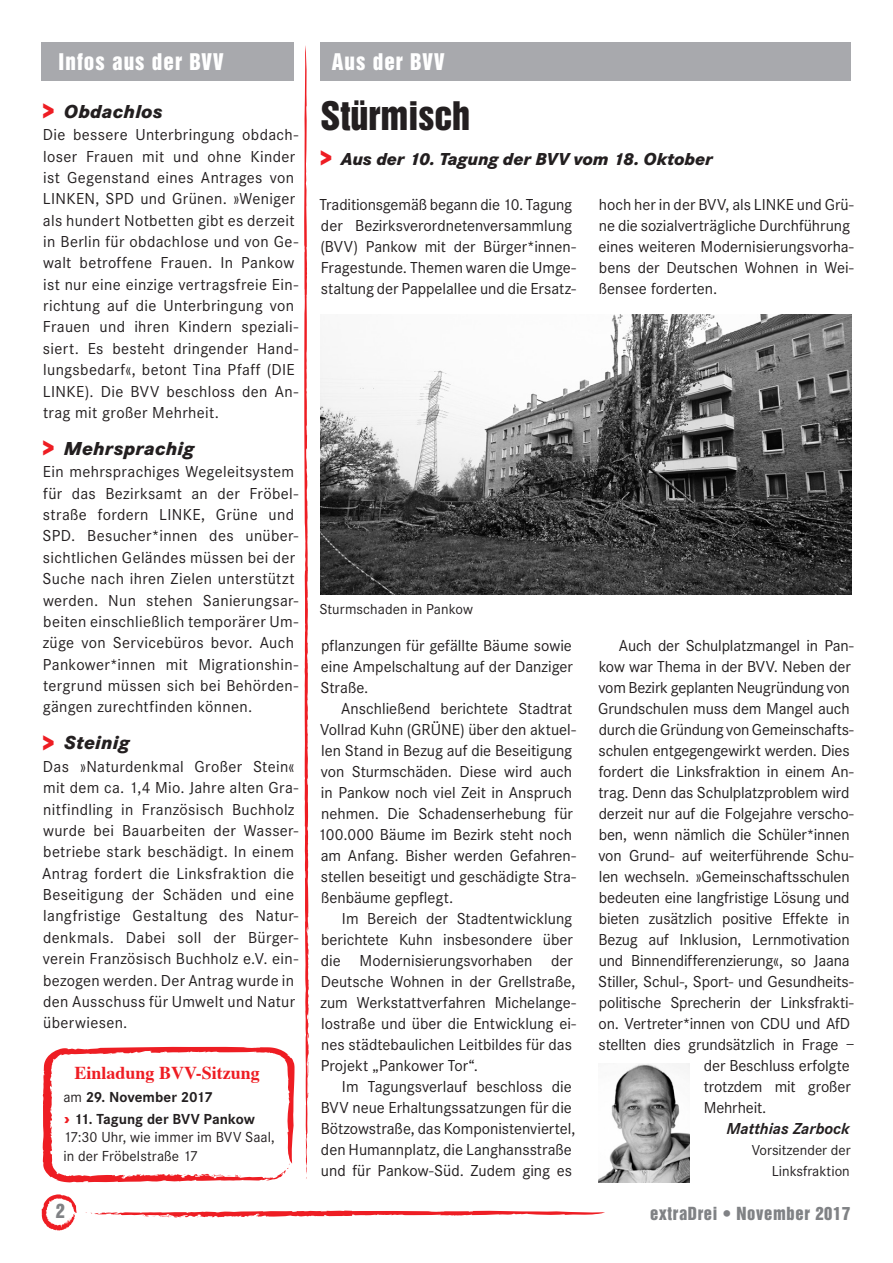
<style>
.page{position:relative;width:893px;height:1263px;background:#fff}
.page>*{position:absolute;margin:0;border:0;box-sizing:border-box;transform-origin:0 0}
.t1{font:36px "Helvetica Inserat LT Std";color:#231f20}
.t2{font:21px "Helvetica Inserat LT Std";letter-spacing:.05em;color:#fff}
.t3{font:italic 800 19.5px "Corporate S";letter-spacing:.015em;color:#231f20}
.t4{font:700 18.15px "Times";color:#ee1d23}
.t5{font:italic 800 18px "Corporate S";letter-spacing:-.005em;color:#231f20}
.t6{font:18px "Helvetica Inserat LT Std";color:#808285}
.t7{font:16.5px/21px "Corporate S";color:#231f20}
.t8{font:16.5px/21.3px "Corporate S";letter-spacing:.02em;color:#231f20}
.t9{font:16.5px "Helvetica Inserat LT Std";letter-spacing:.04em;color:#808285}
.t10{font:italic 700 16.5px "Corporate S";color:#231f20}
.t11{font:15.15px/18.6px "Corporate S";letter-spacing:.005em;color:#231f20}
.t12{font:700 15.15px/21.3px "Corporate S";color:#231f20}
.t13{font:15px/21px "Corporate S";color:#231f20;text-align:right}
.s1{font-style:normal;font-size:24px;color:#ee1d23}
.s2{font-weight:400}
.s3{font-family:"Helvetica Inserat LT Std";font-weight:400;font-size:21.15px;color:#ee1d23}
</style>
<div class="page">
<svg style="left:42px;top:1194px;width:35px;height:36px"></svg>
<svg style="left:85px;top:1210px;width:520px;height:8px"></svg>
<svg style="left:304px;top:45px;width:5px;height:1134px"></svg>
<img style="left:321px;top:314px;width:530px;height:281px">
<div style="left:42px;top:42px;width:252px;height:38px;background:#a8a9ad"></div>
<div style="left:320px;top:42px;width:530px;height:38px;background:#a8a9ad"></div>
<img style="left:598px;top:1063px;width:92px;height:119px">
<svg style="left:42px;top:1047px;width:252px;height:135px"></svg>
<p class="t2" style="left:59px;top:49px;width:167px">Infos aus der BVV</p>
<p class="t2" style="left:332px;top:49px;width:114px">Aus der BVV</p>
<p class="t3" style="left:42px;top:99px;width:122px"><span class="s1">&gt;</span> Obdachlos</p>
<p class="t8" style="left:43px;top:124px;width:257px">Die bessere Unterbringung obdach&shy;loser Frauen mit und ohne Kinder ist Gegenstand eines Antrages von LINKEN, SPD und Grünen. »Weniger als hundert Notbetten gibt es derzeit in Berlin für obdachlose und von Ge&shy;walt betroffene Frauen. In Pankow ist nur eine einzige vertragsfreie Ein&shy;richtung auf die Unterbringung von Frauen und ihren Kindern speziali&shy;siert. Es besteht dringender Hand&shy;lungsbedarf«, betont Tina Pfaff (DIE LINKE). Die BVV beschloss den An&shy;trag mit großer Mehrheit.</p>
<p class="t3" style="left:42px;top:437px;width:153px"><span class="s1">&gt;</span> Mehrsprachig</p>
<p class="t8" style="left:43px;top:461px;width:257px">Ein mehrsprachiges Wegeleitsystem für das Bezirksamt an der Fröbel&shy;straße fordern LINKE, Grüne und SPD. Besucher*innen des unüber&shy;sichtlichen Geländes müssen bei der Suche nach ihren Zielen unterstützt werden. Nun stehen Sanierungsar&shy;beiten einschließlich temporärer Um&shy;züge von Servicebüros bevor. Auch Pankower*innen mit Migrationshin&shy;tergrund müssen sich bei Behörden&shy;gängen zurechtfinden können.</p>
<p class="t3" style="left:42px;top:731px;width:89px"><span class="s1">&gt;</span> Steinig</p>
<p class="t8" style="left:42px;top:756px;width:258px">Das »Naturdenkmal Großer Stein« mit dem ca. 1,4 Mio. Jahre alten Gra&shy;nitfindling in Französisch Buchholz wurde bei Bauarbeiten der Wasser&shy;betriebe stark beschädigt. In einem Antrag fordert die Linksfraktion die Beseitigung der Schäden und eine langfristige Gestaltung des Natur&shy;denkmals. Dabei soll der Bürger&shy;verein Französisch Buchholz e.V. ein&shy;bezogen werden. Der Antrag wurde in den Ausschuss für Umwelt und Natur überwiesen.</p>
<p class="t4" style="left:74px;top:1056px;width:187px">Einladung BVV-Sitzung</p>
<p class="t12" style="left:63px;top:1087px;width:193px"><span class="s2">am</span> 29. November 2017<br><span class="s3">›</span> 11. Tagung der BVV Pankow</p>
<p class="t11" style="left:63px;top:1128px;width:213px">17:30 Uhr, wie immer im BVV Saal, in der Fröbelstraße 17</p>
<h1 class="t1" style="left:321px;top:95px;width:151px">Stürmisch</h1>
<p class="t5" style="left:320px;top:148px;width:394px"><span class="s1">&gt;</span> Aus der 10. Tagung der BVV vom 18. Oktober</p>
<p class="t7" style="left:320px;top:194px;width:258px">Traditionsgemäß begann die 10. Tagung der Bezirksverordnetenversammlung (BVV) Pankow mit der Bürger*innen-Fragestunde. Themen waren die Umge&shy;staltung der Pappelallee und die Ersatz-</p>
<p class="t7" style="left:599px;top:194px;width:257px">hoch her in der BVV, als LINKE und Grü&shy;ne die sozialverträgliche Durchführung eines weiteren Modernisierungsvorha&shy;bens der Deutschen Wohnen in Wei&shy;ßensee forderten.</p>
<p class="t13" style="left:319px;top:599px;width:155px">Sturmschaden in Pankow</p>
<p class="t7" style="left:320px;top:635px;width:254px;text-align:justify">pflanzungen für gefällte Bäume sowie eine Ampelschaltung auf der Danziger Straße.</p>
<p class="t7" style="left:318px;top:698px;width:260px;text-indent:23px">Anschließend berichtete Stadtrat Vollrad Kuhn (GRÜNE) über den aktuel&shy;len Stand in Bezug auf die Beseitigung von Sturmschäden. Diese wird auch in Pankow noch viel Zeit in Anspruch nehmen. Die Schadenserhebung für 100.000 Bäume im Bezirk steht noch am Anfang. Bisher werden Gefahren&shy;stellen beseitigt und geschädigte Stra&shy;ßenbäume gepflegt.</p>
<p class="t7" style="left:320px;top:908px;width:257px;text-indent:21px">Im Bereich der Stadtentwicklung berichtete Kuhn insbesondere über die Modernisierungsvorhaben der Deutsche Wohnen in der Grellstraße, zum Werkstattverfahren Michelange&shy;lostraße und über die Entwicklung ei&shy;nes städtebaulichen Leitbildes für das Projekt „Pankower Tor“.</p>
<p class="t7" style="left:321px;top:1076px;width:256px;text-indent:21px">Im Tagungsverlauf beschloss die BVV neue Erhaltungssatzungen für die Bötzowstraße, das Komponistenviertel, den Humannplatz, die Langhansstraße und für Pankow-Süd. Zudem ging es</p>
<p class="t7" style="left:619px;top:635px;width:236px">Auch der Schulplatzmangel in Pan-</p>
<p class="t7" style="left:599px;top:656px;width:254px">kow war Thema in der BVV. Neben der</p>
<p class="t7" style="left:598px;top:677px;width:253px">vom Bezirk geplanten Neugründung von</p>
<p class="t7" style="left:598px;top:698px;width:253px">Grundschulen muss dem Mangel auch</p>
<p class="t7" style="left:599px;top:719px;width:257px">durch die Gründung von Gemeinschafts-</p>
<p class="t7" style="left:599px;top:740px;width:253px">schulen entgegengewirkt werden. Dies</p>
<p class="t7" style="left:599px;top:761px;width:256px">fordert die Linksfraktion in einem An-</p>
<p class="t7" style="left:599px;top:782px;width:252px">trag. Denn das Schulplatzproblem wird</p>
<p class="t7" style="left:599px;top:803px;width:257px">derzeit nur auf die Folgejahre verscho-</p>
<p class="t7" style="left:599px;top:824px;width:252px">ben, wenn nämlich die Schüler*innen</p>
<p class="t7" style="left:598px;top:845px;width:257px">von Grund- auf weiterführende Schu-</p>
<p class="t7" style="left:599px;top:866px;width:252px">len wechseln. »Gemeinschaftsschulen</p>
<p class="t7" style="left:599px;top:887px;width:252px">bedeuten eine langfristige Lösung und</p>
<p class="t7" style="left:599px;top:908px;width:252px">bieten zusätzlich positive Effekte in</p>
<p class="t7" style="left:598px;top:929px;width:253px">Bezug auf Inklusion, Lernmotivation</p>
<p class="t7" style="left:599px;top:950px;width:253px">und Binnendifferenzierung«, so Jaana</p>
<p class="t7" style="left:598px;top:971px;width:257px">Stiller, Schul-, Sport- und Gesundheits-</p>
<p class="t7" style="left:599px;top:992px;width:256px">politische Sprecherin der Linksfrakti-</p>
<p class="t7" style="left:598px;top:1014px;width:253px">on. Vertreter*innen von CDU und AfD</p>
<p class="t7" style="left:599px;top:1035px;width:258px">stellten dies grundsätzlich in Frage –</p>
<p class="t7" style="left:704px;top:1056px;width:147px">der Beschluss erfolgte</p>
<p class="t7" style="left:704px;top:1077px;width:148px">trotzdem mit großer</p>
<p class="t7" style="left:704px;top:1098px;width:64px">Mehrheit.</p>
<p class="t10" style="left:726px;top:1119px;width:125px">Matthias Zarbock</p>
<p class="t13" style="left:752px;top:1140px;width:100px">Vorsitzender der<br>Linksfraktion</p>
<p class="t6" style="left:56px;top:1200px;width:10px">2</p>
<p class="t9" style="left:650px;top:1203px;width:161px">extraDrei • November</p>
<p class="t9" style="left:692px;top:1203px;width:160px">extraDrei • Juni 2017</p>
</div>
